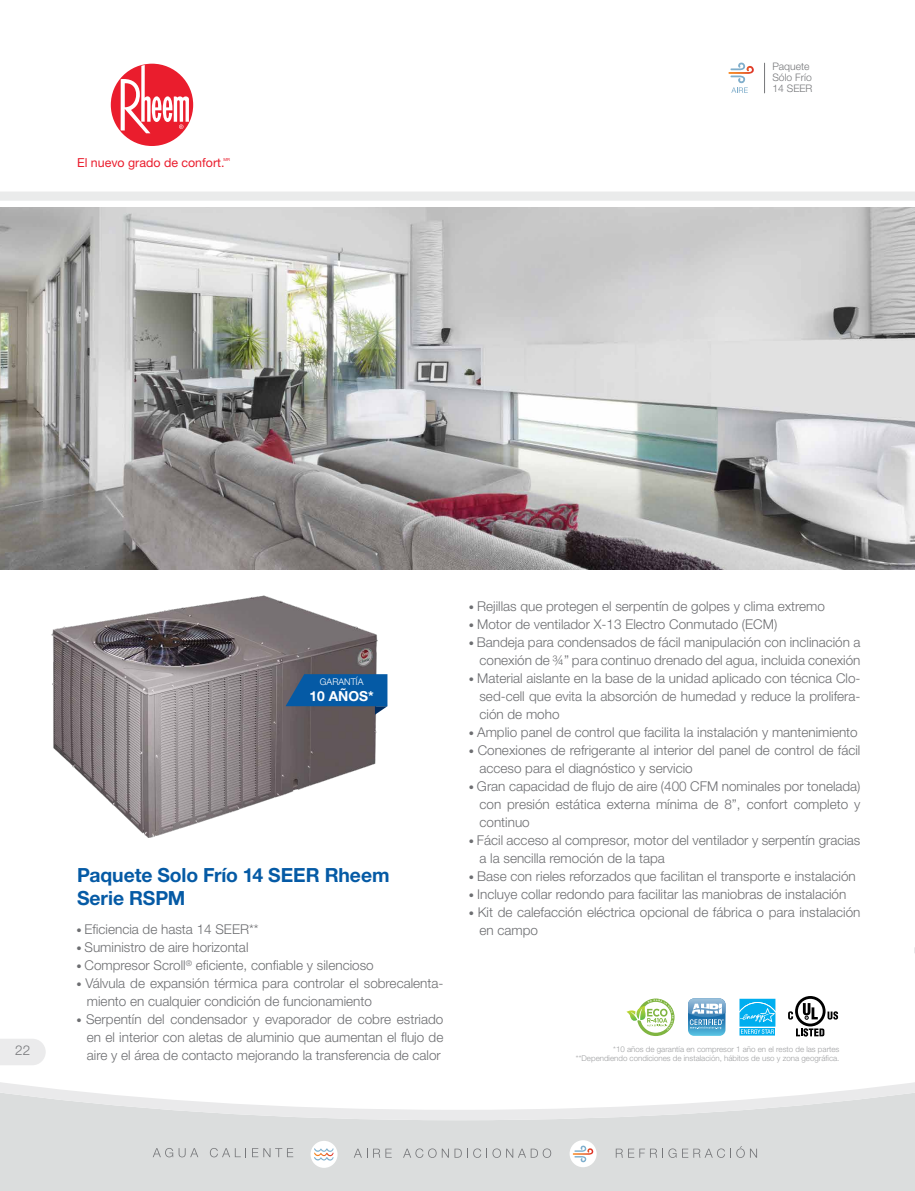
<style>
.page{position:relative;width:915px;height:1191px;background:#fff}
.page>*{position:absolute;margin:0;border:0;box-sizing:border-box;transform-origin:0 0}
.t1{font:700 19.5px/23.4px "Helvetica Neue LT Std";letter-spacing:-.005em;color:#055aa5}
.t2{font:700 13.8px "Rheem Sans";color:#fff}
.t3{font:300 13.5px/18px "Helvetica Neue LT Std";color:#6d6e71}
.t4{font:300 13.5px "Rheem Sans";color:#76777a}
.t5{font:12.45px "Helvetica Neue LT Std";color:#ea1d2d}
.t6{font:300 10.35px/10.6px "Helvetica Neue LT Std";color:#76777a}
.t7{font:300 9.15px "Rheem Sans";color:#fff}
.t8{font:300 7.95px/9.4px "Helvetica Neue LT Std";color:#9fa0a2;text-align:right}
.t9{font:4.2px "Helvetica Neue LT Std";color:#ea1d2d}
.t10{font:300 2.7px "Rheem Sans";color:#fff}
.s1{font-size:10.5px}
</style>
<div class="page">
<svg style="left:0;top:1039px;width:46px;height:26px"></svg>
<div style="left:111px;top:64px;width:82px;height:82px;background:#ea1d2d;border-radius:50%"></div>
<svg style="left:121px;top:65px;width:68px;height:68px"></svg>
<hr style="left:764px;top:63px;width:1px;height:30px;background:#76777a">
<svg style="left:728px;top:62px;width:26px;height:31px"></svg>
<div style="left:0;top:191px;width:914px;height:10px;background:#eaebeb"></div>
<div style="left:0;top:1120px;width:914px;height:71px;background:#dbdddd"></div>
<svg style="left:0;top:1082px;width:914px;height:38px"></svg>
<div style="left:569px;top:1140px;width:27px;height:27px;background:#fff;border-radius:50%"></div>
<svg style="left:572px;top:1145px;width:21px;height:17px"></svg>
<div style="left:310px;top:1140px;width:27px;height:27px;background:#fff;border-radius:50%"></div>
<svg style="left:314px;top:1148px;width:19px;height:13px"></svg>
<svg style="left:153px;top:1148px;width:45px;height:9px"></svg>
<svg style="left:210px;top:1148px;width:36px;height:9px"></svg>
<svg style="left:252px;top:1148px;width:41px;height:9px"></svg>
<svg style="left:353px;top:1148px;width:14px;height:9px"></svg>
<svg style="left:373px;top:1148px;width:18px;height:9px"></svg>
<svg style="left:403px;top:1148px;width:45px;height:9px"></svg>
<svg style="left:454px;top:1148px;width:7px;height:9px"></svg>
<svg style="left:467px;top:1148px;width:84px;height:9px"></svg>
<svg style="left:615px;top:1148px;width:109px;height:9px"></svg>
<svg style="left:730px;top:1146px;width:26px;height:11px"></svg>
<img style="left:51px;top:595px;width:327px;height:242px">
<img style="left:0;top:208px;width:914px;height:362px">
<svg style="left:796px;top:1028px;width:28px;height:8px"></svg>
<svg style="left:827px;top:1011px;width:10px;height:8px"></svg>
<svg style="left:794px;top:996px;width:31px;height:30px"></svg>
<svg style="left:797px;top:998px;width:25px;height:25px"></svg>
<svg style="left:802px;top:1003px;width:15px;height:16px"></svg>
<svg style="left:788px;top:1011px;width:4px;height:8px"></svg>
<svg style="left:739px;top:998px;width:37px;height:38px"></svg>
<svg style="left:688px;top:998px;width:37px;height:37px"></svg>
<svg style="left:626px;top:998px;width:48px;height:38px"></svg>
<svg style="left:285px;top:674px;width:102px;height:40px;background:#205b92"></svg>
<p class="t5" style="left:77px;top:155px;width:149px">El nuevo grado de confort.</p>
<p class="t9" style="left:223px;top:157px;width:8px">MR</p>
<p class="t6" style="left:772px;top:61px;width:42px">Paquete<br>Sólo Frío<br>14 SEER</p>
<p class="t4" style="left:15px;top:1042px;width:17px">22</p>
<p class="t7" style="left:319px;top:676px;width:45px">GARANTÍA</p>
<p class="t2" style="left:309px;top:687px;width:66px">10 AÑOS*</p>
<h1 class="t1" style="left:77px;top:862px;width:314px">Paquete Solo Frío 14 SEER Rheem<br>Serie RSPM</h1>
<p class="t3" style="left:76px;top:920px;width:183px"><span class="s1">•</span> Eficiencia de hasta 14 SEER**</p>
<p class="t3" style="left:76px;top:938px;width:173px"><span class="s1">•</span> Suministro de aire horizontal</p>
<p class="t3" style="left:76px;top:956px;width:299px"><span class="s1">•</span> Compresor Scroll<sup>®</sup> eficiente, confiable y silencioso</p>
<p class="t3" style="left:87px;top:974px;width:358px;text-indent:-11px"><span class="s1">•</span> Válvula de expansión térmica para controlar el sobrecalenta&shy;miento en cualquier condición de funcionamiento</p>
<p class="t3" style="left:87px;top:1010px;width:358px;text-align:justify;text-indent:-10px"><span class="s1">•</span> Serpentín del condensador y evaporador de cobre estriado en el interior con aletas de aluminio que aumentan el flujo de aire y el área de contacto mejorando la transferencia de calor</p>
<p class="t3" style="left:469px;top:597px;width:357px"><span class="s1">•</span> Rejillas que protegen el serpentín de golpes y clima extremo</p>
<p class="t3" style="left:469px;top:615px;width:310px"><span class="s1">•</span> Motor de ventilador X-13 Electro Conmutado (ECM)</p>
<p class="t3" style="left:469px;top:633px;width:393px;text-align:right"><span class="s1">•</span> Bandeja para condensados de fácil manipulación con inclinación a conexión de ¾” para continuo drenado del agua, incluida conexión</p>
<p class="t3" style="left:479px;top:669px;width:382px;text-align:justify;text-indent:-10px"><span class="s1">•</span> Material aislante en la base de la unidad aplicado con técnica Clo&shy;sed-cell que evita la absorción de humedad y reduce la prolifera&shy;ción de moho</p>
<p class="t3" style="left:469px;top:723px;width:390px"><span class="s1">•</span> Amplio panel de control que facilita la instalación y mantenimiento</p>
<p class="t3" style="left:479px;top:741px;width:382px;text-indent:-11px"><span class="s1">•</span> Conexiones de refrigerante al interior del panel de control de fácil acceso para el diagnóstico y servicio</p>
<p class="t3" style="left:479px;top:777px;width:382px;text-align:justify;text-indent:-10px"><span class="s1">•</span> Gran capacidad de flujo de aire (400 CFM nominales por tonelada) con presión estática externa mínima de 8”, confort completo y continuo</p>
<p class="t3" style="left:479px;top:831px;width:382px;text-indent:-10px"><span class="s1">•</span> Fácil acceso al compresor, motor del ventilador y serpentín gracias a la sencilla remoción de la tapa</p>
<p class="t3" style="left:469px;top:867px;width:388px"><span class="s1">•</span> Base con rieles reforzados que facilitan el transporte e instalación</p>
<p class="t3" style="left:469px;top:885px;width:379px"><span class="s1">•</span> Incluye collar redondo para facilitar las maniobras de instalación</p>
<p class="t3" style="left:479px;top:903px;width:382px;text-indent:-10px"><span class="s1">•</span> Kit de calefacción eléctrica opcional de fábrica o para instalación en campo</p>
<p class="t10" style="left:721px;top:1018px;width:4px">®</p>
<p class="t8" style="left:575px;top:1044px;width:265px">*10 años de garantía en compresor 1 año en el resto de las partes **Dependiendo condiciones de instalación, hábitos de uso y zona geográfica.</p>
</div>
